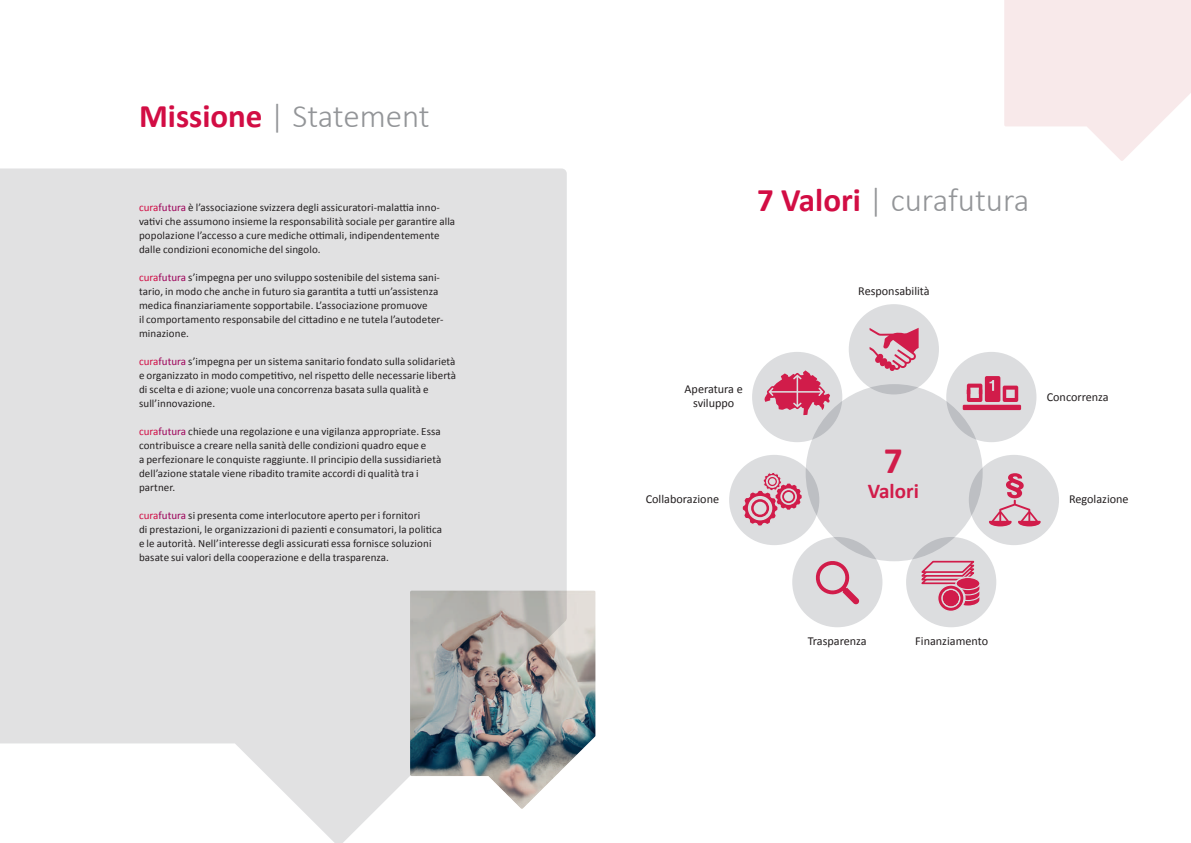
<style>
.page{position:relative;width:1191px;height:843px;background:#fff}
.page>*{position:absolute;margin:0;border:0;box-sizing:border-box;transform-origin:0 0}
.t1{font:700 37.5px "Calibri";color:#d11c4a}
.t2{font:300 33px "Calibri";color:#939598}
.t3{font:700 21.1px "Calibri";color:#d11c4a}
.t4{font:12.2px/13.2px "Calibri";color:#231f20;text-align:center}
.t5{font:11px/14px "Calibri";letter-spacing:.01em;color:#231f20}
.s1{font-weight:700;color:#d20d44}
.s2{color:#d20d44}
.s3{color:#9c0159}
</style>
<div class="page">
<div style="left:806px;top:384px;width:176px;height:177px;background:#dcdddf;border-radius:50%"></div>
<div style="left:849px;top:304px;width:90px;height:90px;background:#dcdddf;border-radius:50%"></div>
<div style="left:946px;top:352px;width:90px;height:90px;background:#dcdddf;border-radius:50%"></div>
<div style="left:752px;top:352px;width:90px;height:90px;background:#dcdddf;border-radius:50%"></div>
<div style="left:969px;top:454px;width:90px;height:91px;background:#dcdddf;border-radius:50%"></div>
<div style="left:729px;top:454px;width:90px;height:91px;background:#dcdddf;border-radius:50%"></div>
<div style="left:906px;top:536px;width:90px;height:91px;background:#dcdddf;border-radius:50%"></div>
<div style="left:792px;top:536px;width:90px;height:91px;background:#dcdddf;border-radius:50%"></div>
<svg style="left:869px;top:328px;width:49px;height:43px"></svg>
<svg style="left:1003px;top:385px;width:15px;height:17px"></svg>
<div style="left:985px;top:376px;width:15px;height:26px;background:#d11c4a;border-radius:2px"></div>
<svg style="left:967px;top:383px;width:15px;height:19px"></svg>
<div style="left:963px;top:404px;width:58px;height:6px;background:#d11c4a"></div>
<svg style="left:989px;top:380px;width:5px;height:10px"></svg>
<svg style="left:764px;top:370px;width:66px;height:45px"></svg>
<svg style="left:742px;top:473px;width:60px;height:53px"></svg>
<svg style="left:989px;top:473px;width:52px;height:53px"></svg>
<svg style="left:921px;top:560px;width:59px;height:51px"></svg>
<svg style="left:815px;top:561px;width:44px;height:43px"></svg>
<svg style="left:0;top:168px;width:567px;height:674px;background:#e4e4e4"></svg>
<img style="left:410px;top:590px;width:185px;height:218px">
<svg style="left:1004px;top:0;width:187px;height:161px"></svg>
<h2 class="t2" style="left:139px;top:95px;width:292px"><span class="s1">Missione</span> | Statement</h2>
<p class="t5" style="left:139px;top:200px;width:318px"><span class="s2">cura</span><span class="s3">futura</span> è l’associazione svizzera degli assicuratori-malattia inno&shy;vativi che assumono insieme la responsabilità sociale per garantire alla popolazione l’accesso a cure mediche ottimali, indipendentemente dalle condizioni economiche del singolo.</p>
<p class="t5" style="left:139px;top:270px;width:305px"><span class="s2">cura</span><span class="s3">futura</span> s’impegna per uno sviluppo sostenibile del sistema sani&shy;tario, in modo che anche in futuro sia garantita a tutti un’assistenza medica finanziariamente sopportabile. L’associazione promuove<br>il comportamento responsabile del cittadino e ne tutela l’autodeter&shy;minazione.</p>
<p class="t5" style="left:139px;top:354px;width:319px"><span class="s2">cura</span><span class="s3">futura</span> s’impegna per un sistema sanitario fondato sulla solidarietà e organizzato in modo competitivo, nel rispetto delle necessarie libertà di scelta e di azione; vuole una concorrenza basata sulla qualità e sull’innovazione.</p>
<p class="t5" style="left:139px;top:424px;width:304px"><span class="s2">cura</span><span class="s3">futura</span> chiede una regolazione e una vigilanza appropriate. Essa contribuisce a creare nella sanità delle condizioni quadro eque e<br>a perfezionare le conquiste raggiunte. Il principio della sussidiarietà dell’azione statale viene ribadito tramite accordi di qualità tra i partner.</p>
<p class="t5" style="left:139px;top:508px;width:305px"><span class="s2">cura</span><span class="s3">futura</span> si presenta come interlocutore aperto per i fornitori<br>di prestazioni, le organizzazioni di pazienti e consumatori, la politica e le autorità. Nell’interesse degli assicurati essa fornisce soluzioni basate sui valori della cooperazione e della trasparenza.</p>
<h2 class="t2" style="left:757px;top:179px;width:274px"><span class="s1">7 Valori</span> | curafutura</h2>
<p class="t4" style="left:858px;top:284px;width:73px">Responsabilità</p>
<p class="t4" style="left:684px;top:382px;width:60px">Aperatura e sviluppo</p>
<p class="t4" style="left:1047px;top:390px;width:63px">Concorrenza</p>
<h1 class="t1" style="left:884px;top:436px;width:20px">7</h1>
<h3 class="t3" style="left:868px;top:477px;width:52px">Valori</h3>
<p class="t4" style="left:646px;top:492px;width:75px">Collaborazione</p>
<p class="t4" style="left:1069px;top:492px;width:61px">Regolazione</p>
<p class="t4" style="left:808px;top:633px;width:60px">Trasparenza</p>
<p class="t4" style="left:915px;top:633px;width:74px">Finanziamento</p>
</div>
